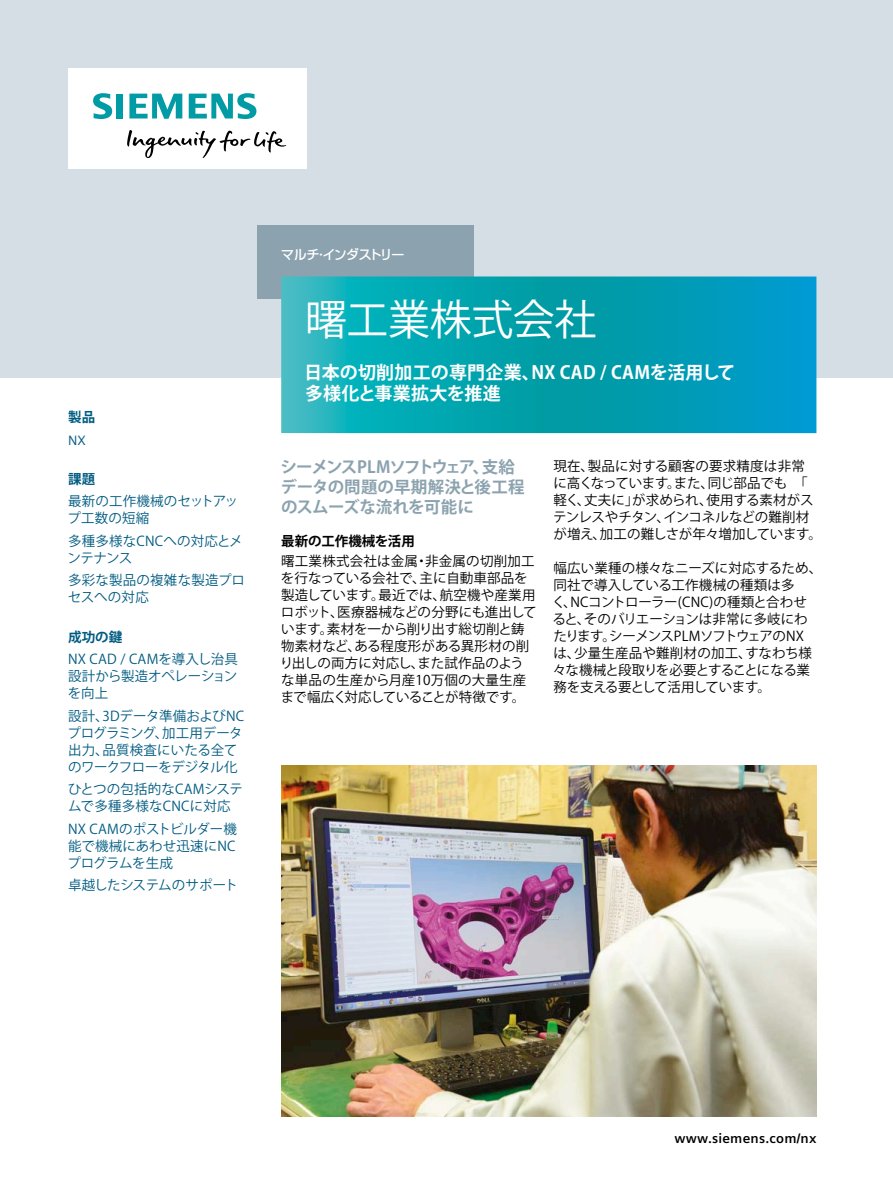
<style>
.page{position:relative;width:893px;height:1191px;background:#fff}
.page>*{position:absolute;margin:0;border:0;box-sizing:border-box;transform-origin:0 0}
.t1{font:42px "Koz Go Pro";letter-spacing:-.01em;color:#fff}
.t2{font:700 18px/21.6px "Koz Go Pro";letter-spacing:.015em;color:#fff}
.t3{font:700 16.5px/19.8px "Koz Go Pro";letter-spacing:-.025em;color:#8ca3af}
.t4{font:13.5px/17px "Koz Go Pro";letter-spacing:.005em;color:#000}
.t5{font:13.5px/17px "Koz Go Pro";letter-spacing:.015em;color:#005b81}
.t6{font:13.5px/17px "Koz Go Pro";letter-spacing:-.015em;color:#000}
.t7{font:13.5px/17px "Koz Go Pro";letter-spacing:-.015em;color:#005b81}
.t8{font:700 13.5px "Siemens Sans Global";letter-spacing:.015em;color:#000}
.t9{font:13.5px "Koz Go Pro";letter-spacing:-.025em;color:#005b81}
.t10{font:700 13.5px "Siemens Sans Global";letter-spacing:.015em;color:#fff}
.t11{font:700 13.5px "Koz Go Pro";color:#000}
.t12{font:700 13.5px "Koz Go Pro";letter-spacing:.015em;color:#005b81}
.t13{font:13.5px "Siemens Sans Global";color:#005b81}
</style>
<div class="page">
<div style="left:0;top:0;width:893px;height:377px;background:#d5dee4"></div>
<div style="left:258px;top:225px;width:216px;height:74px;background:#8ca3af"></div>
<svg style="left:281px;top:276px;width:535px;height:157px;background:#07a3b5"></svg>
<div style="left:68px;top:68px;width:238px;height:101px;background:#fff"></div>
<svg style="left:127px;top:130px;width:159px;height:28px"></svg>
<svg style="left:93px;top:93px;width:30px;height:26px"></svg>
<svg style="left:129px;top:94px;width:53px;height:25px"></svg>
<svg style="left:189px;top:93px;width:67px;height:26px"></svg>
<img style="left:281px;top:765px;width:535px;height:351px">
<p class="t12" style="left:68px;top:408px;width:29px">製品</p>
<p class="t13" style="left:68px;top:430px;width:19px">NX</p>
<p class="t12" style="left:68px;top:470px;width:29px">課題</p>
<p class="t5" style="left:67px;top:493px;width:173px">最新の工作機械のセットアップ工数の短縮</p>
<p class="t5" style="left:67px;top:533px;width:177px">多種多様なCNCへの対応とメンテナンス</p>
<p class="t5" style="left:68px;top:572px;width:179px">多彩な製品の複雑な製造プロセスへの対応</p>
<p class="t12" style="left:68px;top:628px;width:56px">成功の鍵</p>
<p class="t5" style="left:68px;top:651px;width:172px;text-align:justify">NX CAD / CAMを導入し治具設計から製造オペレーションを向上</p>
<p class="t7" style="left:67px;top:707px;width:178px">設計、3Dデータ準備およびNCプログラミング、加工用データ出力、品質検査にいたる全てのワークフローをデジタル化</p>
<p class="t5" style="left:68px;top:781px;width:177px">ひとつの包括的なCAMシステムで多種多様なCNCに対応</p>
<p class="t5" style="left:67px;top:820px;width:171px;text-align:justify">NX CAMのポストビルダー機能で機械にあわせ迅速にNCプログラムを生成</p>
<p class="t9" style="left:68px;top:876px;width:171px">卓越したシステムのサポート</p>
<p class="t10" style="left:282px;top:246px;width:124px">マルチ・インダストリー</p>
<h1 class="t1" style="left:305px;top:293px;width:293px">曙工業株式会社</h1>
<h2 class="t2" style="left:304px;top:362px;width:432px">日本の切削加工の専門企業、NX CAD / CAMを活用して多様化と事業拡大を推進</h2>
<p class="t3" style="left:280px;top:458px;width:246px">シーメンスPLMソフトウェア、支給データの問題の早期解決と後工程のスムーズな流れを可能に</p>
<p class="t11" style="left:281px;top:532px;width:135px">最新の工作機械を活用</p>
<p class="t4" style="left:280px;top:552px;width:258px">曙工業株式会社は金属・非金属の切削加工を行なっている会社で、主に自動車部品を製造しています。最近では、航空機や産業用ロボット、医療器械などの分野にも進出しています。素材を一から削り出す総切削と鋳物素材など、ある程度形がある異形材の削り出しの両方に対応し、また試作品のような単品の生産から月産10万個の大量生産まで幅広く対応していることが特徴です。</p>
<p class="t6" style="left:553px;top:458px;width:270px">現在、製品に対する顧客の要求精度は非常<br>に高くなっています。また、同じ部品でも　「軽く、丈夫に」が求められ、使用する素材がステンレスやチタン、インコネルなどの難削材が増え、加工の難しさが年々増加しています。</p>
<p class="t4" style="left:552px;top:560px;width:272px">幅広い業種の様々なニーズに対応するため、同社で導入している工作機械の種類は多<br>く、NCコントローラー(CNC)の種類と合わせると、そのバリエーションは非常に多岐にわたります。シーメンスPLMソフトウェアのNX<br>は、少量生産品や難削材の加工、すなわち様々な機械と段取りを必要とすることになる業務を支える要として活用しています。</p>
<p class="t8" style="left:674px;top:1130px;width:144px">www.siemens.com/nx</p>
</div>
